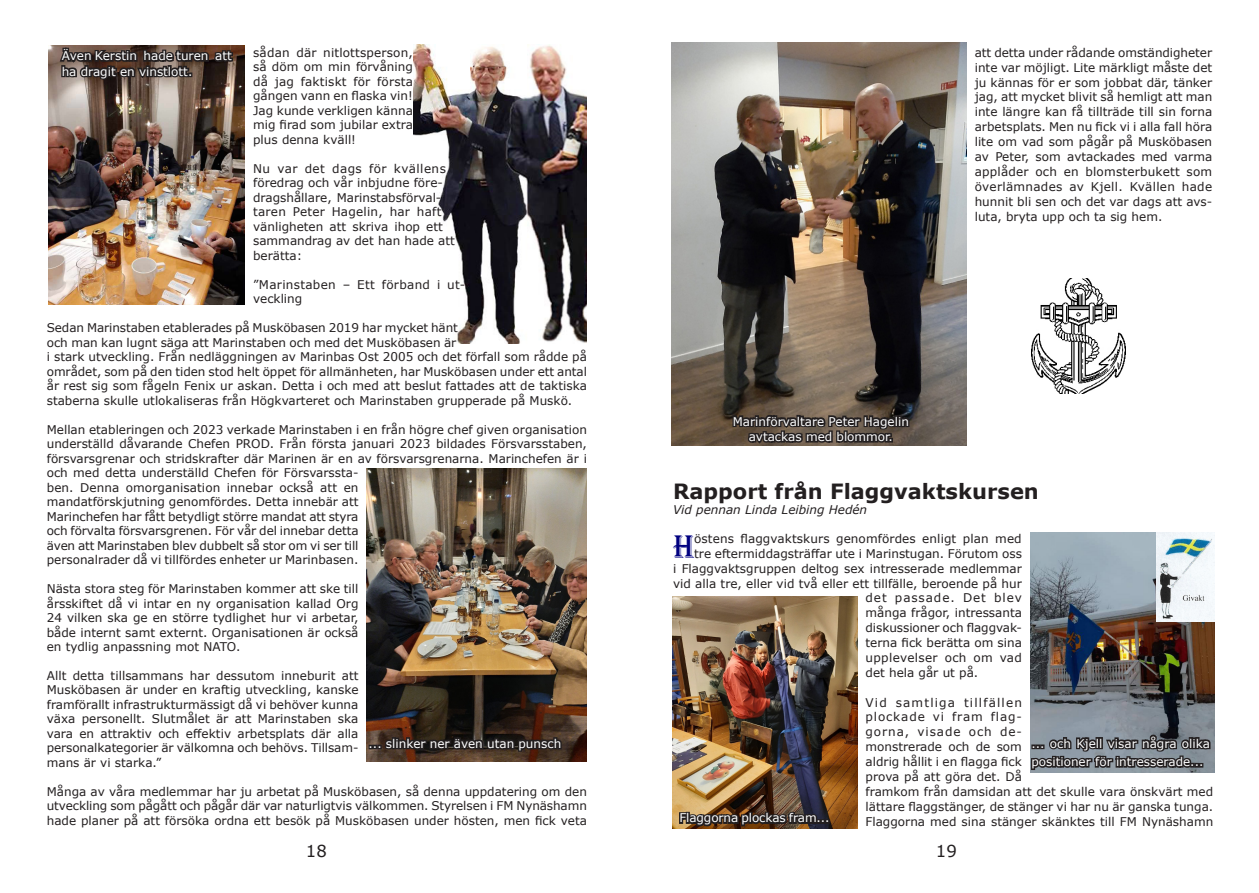
<style>
.page{position:relative;width:1259px;height:893px;background:#fff}
.page>*{position:absolute;margin:0;border:0;box-sizing:border-box;transform-origin:0 0}
.Oformaterad_text{font:33.6px "Algerian";color:#000080}
.Oformaterad_text-2{font:700 21px "Verdana";color:#231f20}
.Brödtext{font:16.5px "Verdana";color:#231f20}
.Oformaterad_text-3{font:12px/14.5px "Verdana";color:#231f20;text-align:justify}
.Oformaterad_text-4{font:12px/15.5px "Verdana";color:#fff}
.Oformaterad_text-5{font:12px/14.5px "Verdana";letter-spacing:.025em;color:#231f20}
.Oformaterad_text-6{font:italic 12px "Verdana";color:#231f20}
.Oformaterad_text-7{font:12px "Verdana";letter-spacing:.075em;color:#231f20}
</style>
<div class="page">
<img style="left:413px;top:45px;width:174px;height:298px">
<img style="left:49px;top:45px;width:196px;height:259px">
<img style="left:367px;top:469px;width:220px;height:293px">
<img style="left:1031px;top:279px;width:94px;height:115px">
<img style="left:672px;top:596px;width:185px;height:232px">
<img style="left:1030px;top:532px;width:184px;height:240px">
<img style="left:1156px;top:532px;width:58px;height:89px">
<img style="left:671px;top:43px;width:295px;height:403px">
<svg style="left:368px;top:736px;width:195px;height:19px;background:#332721"></svg>
<svg style="left:58px;top:45px;width:176px;height:38px;background:#4a3b34"></svg>
<svg style="left:677px;top:810px;width:152px;height:18px;background:#463426"></svg>
<svg style="left:1030px;top:732px;width:182px;height:39px;background:#5b6066"></svg>
<svg style="left:731px;top:405px;width:180px;height:41px;background:#4a4037"></svg>
<p class="Oformaterad_text-3" style="left:253px;top:45px;width:161px">sådan där nitlottsperson, så döm om min förvåning då jag faktiskt för första gången vann en flaska vin!<br>Jag kunde verkligen känna mig firad som jubilar extra plus denna kväll!</p>
<p class="Oformaterad_text-3" style="left:253px;top:161px;width:203px;text-align:left">Nu var det dags för kvällens föredrag och vår inbjudne före&shy;dragshållare, Marinstabsförval&shy;taren Peter Hagelin, har haft vänligheten att skriva ihop ett sammandrag av det han hade att berätta:</p>
<p class="Oformaterad_text-5" style="left:253px;top:277px;width:214px">”Marinstaben – Ett förband i ut&shy;veckling</p>
<p class="Oformaterad_text-3" style="left:47px;top:320px;width:542px;text-align:left">Sedan Marinstaben etablerades på Musköbasen 2019 har mycket hänt<br>och man kan lugnt säga att Marinstaben och med det Musköbasen är<br>i stark utveckling. Från nedläggningen av Marinbas Ost 2005 och det förfall som rådde på området, som på den tiden stod helt öppet för allmänheten, har Musköbasen under ett antal år rest sig som fågeln Fenix ur askan. Detta i och med att beslut fattades att de taktiska staberna skulle utlokaliseras från Högkvarteret och Marinstaben grupperade på Muskö.</p>
<p class="Oformaterad_text-3" style="left:47px;top:422px;width:542px;text-align:left">Mellan etableringen och 2023 verkade Marinstaben i en från högre chef given organisation underställd dåvarande Chefen PROD. Från första januari 2023 bildades Försvarsstaben, försvarsgrenar och stridskrafter där Marinen är en av försvarsgrenarna. Marinchefen är i och med detta underställd Chefen för Försvarssta-<br>ben. Denna omorganisation innebar också att en<br>mandatförskjutning genomfördes. Detta innebär att<br>Marinchefen har fått betydligt större mandat att styra<br>och förvalta försvarsgrenen. För vår del innebar detta<br>även att Marinstaben blev dubbelt så stor om vi ser till<br>personalrader då vi tillfördes enheter ur Marinbasen.</p>
<p class="Oformaterad_text-3" style="left:47px;top:581px;width:313px">Nästa stora steg för Marinstaben kommer att ske till årsskiftet då vi intar en ny organisation kallad Org 24 vilken ska ge en större tydlighet hur vi arbetar, både internt samt externt. Organisationen är också en tydlig anpassning mot NATO.</p>
<p class="Oformaterad_text-3" style="left:47px;top:668px;width:313px">Allt detta tillsammans har dessutom inneburit att Musköbasen är under en kraftig utveckling, kanske framförallt infrastrukturmässigt då vi behöver kunna växa personellt. Slutmålet är att Marinstaben ska vara en attraktiv och effektiv arbetsplats där alla personalkategorier är välkomna och behövs. Tillsam&shy;mans är vi starka.”</p>
<p class="Oformaterad_text-3" style="left:47px;top:784px;width:542px">Många av våra medlemmar har ju arbetat på Musköbasen, så denna uppdatering om den utveckling som pågått och pågår där var naturligtvis välkommen. Styrelsen i FM Nynäshamn hade planer på att försöka ordna ett besök på Musköbasen under hösten, men fick veta</p>
<p class="Oformaterad_text-4" style="left:62px;top:48px;width:172px">Även Kerstin hade turen att ha dragit en vinstlott.</p>
<p class="Oformaterad_text-4" style="left:369px;top:736px;width:194px">... slinker ner även utan punsch</p>
<p class="Oformaterad_text-3" style="left:974px;top:45px;width:239px;line-height:15px">att detta under rådande omständigheter inte var möjligt. Lite märkligt måste det ju kännas för er som jobbat där, tänker jag, att mycket blivit så hemligt att man inte längre kan få tillträde till sin forna arbetsplats. Men nu fick vi i alla fall höra lite om vad som pågår på Musköbasen av Peter, som avtackades med varma applåder och en blomsterbukett som överlämnades av Kjell. Kvällen hade hunnit bli sen och det var dags att avs&shy;luta, bryta upp och ta sig hem.</p>
<p class="Oformaterad_text-4" style="left:733px;top:413px;width:178px;text-align:center">Marinförvaltare Peter Hagelin avtackas med blommor.</p>
<p class="Oformaterad_text-2" style="left:673px;top:476px;width:367px">Rapport från Flaggvaktskursen</p>
<p class="Oformaterad_text-6" style="left:673px;top:501px;width:196px">Vid pennan Linda Leibing Hedén</p>
<p class="Oformaterad_text" style="left:673px;top:528px;width:23px">H</p>
<p class="Oformaterad_text-3" style="left:694px;top:532px;width:329px">östens flaggvaktskurs genomfördes enligt plan med</p>
<p class="Oformaterad_text-3" style="left:694px;top:546px;width:329px">tre eftermiddagsträffar ute i Marinstugan. Förutom oss</p>
<p class="Oformaterad_text-3" style="left:673px;top:561px;width:350px">i Flaggvaktsgruppen deltog sex intresserade medlemmar</p>
<p class="Oformaterad_text-3" style="left:673px;top:576px;width:350px">vid alla tre, eller vid två eller ett tillfälle, beroende på hur</p>
<p class="Oformaterad_text-7" style="left:865px;top:590px;width:158px">det passade. Det blev</p>
<p class="Oformaterad_text-3" style="left:865px;top:605px;width:158px">många frågor, intressanta</p>
<p class="Oformaterad_text-3" style="left:865px;top:620px;width:158px">diskussioner och flaggvak-</p>
<p class="Oformaterad_text-3" style="left:865px;top:635px;width:158px">terna fick berätta om sina</p>
<p class="Oformaterad_text-5" style="left:865px;top:650px;width:158px">upplevelser och om vad</p>
<p class="Oformaterad_text-3" style="left:865px;top:665px;width:114px">det hela går ut på.</p>
<p class="Oformaterad_text-3" style="left:865px;top:695px;width:349px;text-align:left">Vid samtliga tillfällen<br>plockade vi fram flag-<br>gorna, visade och de-<br>monstrerade och de som<br>aldrig hållit i en flagga fick<br>prova på att göra det. Då<br>framkom från damsidan att det skulle vara önskvärt med lättare flaggstänger, de stänger vi har nu är ganska tunga.<br>Flaggorna med sina stänger skänktes till FM Nynäshamn</p>
<p class="Oformaterad_text-4" style="left:1031px;top:734px;width:180px;line-height:18.5px">... och Kjell visar några olika positioner för intresserade...</p>
<p class="Oformaterad_text-4" style="left:679px;top:810px;width:152px">Flaggorna plockas fram...</p>
<p class="Brödtext" style="left:306px;top:839px;width:22px">18</p>
<p class="Brödtext" style="left:936px;top:840px;width:22px">19</p>
</div>
